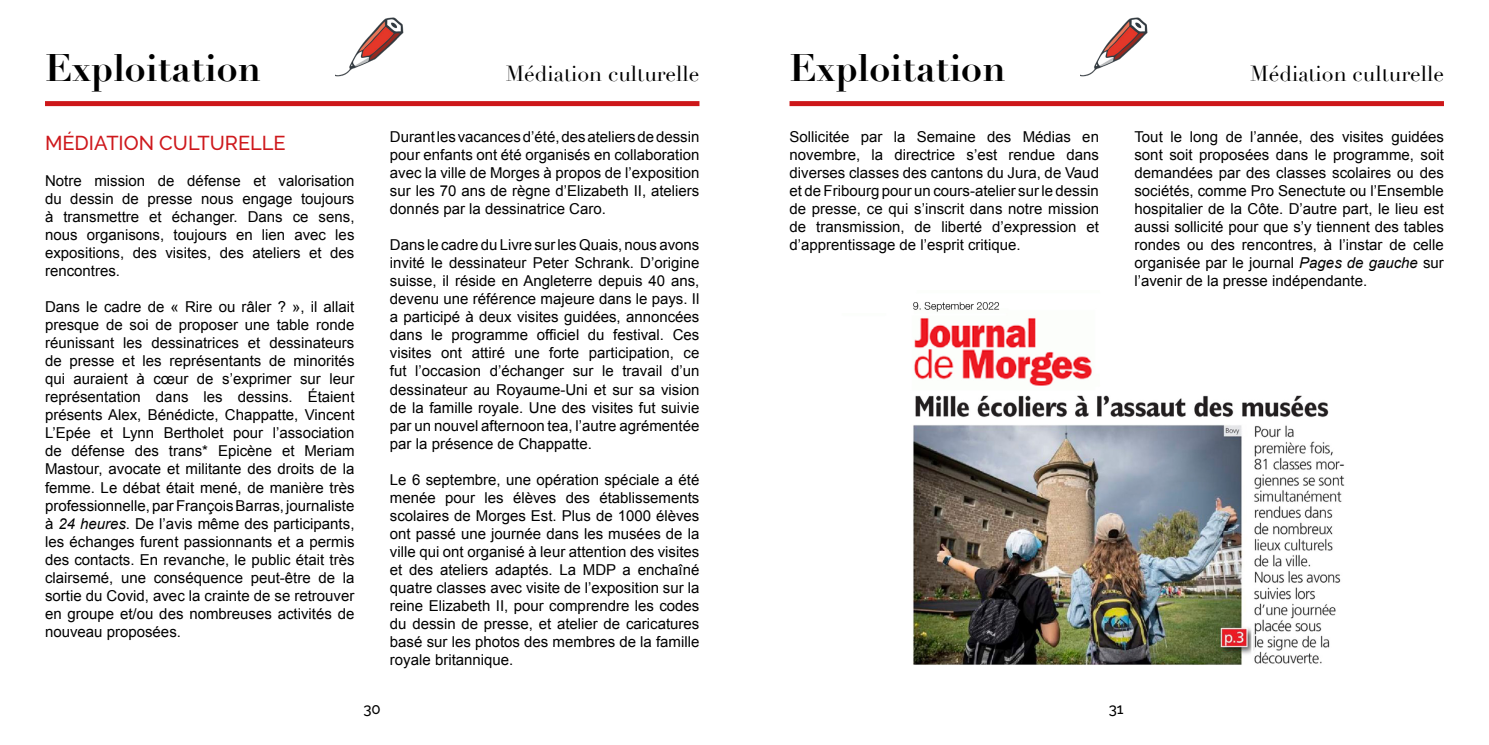
<style>
.page{position:relative;width:1489px;height:745px;background:#fff}
.page>*{position:absolute;margin:0;border:0;box-sizing:border-box;transform-origin:0 0}
.t1{font:700 37.5px "Didot";color:#000}
.t2{font:21.25px "Didot";color:#000}
.t3{font:500 20px "Raleway";color:#ce181c}
.t4{font:15px/18px "Arial";color:#000;text-align:justify}
.t5{font:500 15px "Raleway";color:#000}
.s1{font-style:italic}
</style>
<div class="page">
<img style="left:335px;top:17px;width:69px;height:60px">
<div style="left:45px;top:101px;width:654px;height:5px;background:#cd1719"></div>
<img style="left:1080px;top:17px;width:68px;height:60px">
<div style="left:789px;top:101px;width:654px;height:5px;background:#cd1719"></div>
<img style="left:913px;top:302px;width:432px;height:363px">
<h1 class="t1" style="left:45px;top:45px;width:218px">Exploitation</h1>
<h2 class="t2" style="left:506px;top:61px;width:195px">Médiation culturelle</h2>
<h3 class="t3" style="left:45px;top:131px;width:242px">MÉDIATION CULTURELLE</h3>
<p class="t4" style="left:45px;top:172px;width:311px">Notre mission de défense et valorisation du dessin de presse nous engage toujours à transmettre et échanger. Dans ce sens, nous organisons, toujours en lien avec les expositions, des visites, des ateliers et des rencontres.</p>
<p class="t4" style="left:45px;top:298px;width:311px">Dans le cadre de « Rire ou râler ? », il allait presque de soi de proposer une table ronde réunissant les dessinatrices et dessinateurs de presse et les représentants de minorités qui auraient à cœur de s’exprimer sur leur représentation dans les dessins. Étaient présents Alex, Bénédicte, Chappatte, Vincent L’Epée et Lynn Bertholet pour l’association de défense des trans* Epicène et Meriam Mastour, avocate et militante des droits de la femme. Le débat était mené, de manière très professionnelle, par François Barras, journaliste à <span class="s1">24 heures</span>. De l’avis même des participants, les échanges furent passionnants et a permis des contacts. En revanche, le public était très clairsemé, une conséquence peut-être de la sortie du Covid, avec la crainte de se retrouver en groupe et/ou des nombreuses activités de nouveau proposées.</p>
<p class="t4" style="left:390px;top:128px;width:311px">Durant les vacances d’été, des ateliers de dessin pour enfants ont été organisés en collaboration avec la ville de Morges à propos de l’exposition sur les 70 ans de règne d’Elizabeth II, ateliers donnés par la dessinatrice Caro.</p>
<p class="t4" style="left:390px;top:236px;width:311px">Dans le cadre du Livre sur les Quais, nous avons invité le dessinateur Peter Schrank. D’origine suisse, il réside en Angleterre depuis 40 ans, devenu une référence majeure dans le pays. Il a participé à deux visites guidées, annoncées dans le programme officiel du festival. Ces visites ont attiré une forte participation, ce fut l’occasion d’échanger sur le travail d’un dessinateur au Royaume-Uni et sur sa vision de la famille royale. Une des visites fut suivie par un nouvel afternoon tea, l’autre agrémentée par la présence de Chappatte.</p>
<p class="t4" style="left:390px;top:470px;width:311px">Le 6 septembre, une opération spéciale a été menée pour les élèves des établissements scolaires de Morges Est. Plus de 1000 élèves ont passé une journée dans les musées de la ville qui ont organisé à leur attention des visites et des ateliers adaptés. La MDP a enchaîné quatre classes avec visite de l’exposition sur la reine Elizabeth II, pour comprendre les codes du dessin de presse, et atelier de caricatures basé sur les photos des membres de la famille royale britannique.</p>
<p class="t5" style="left:363px;top:699px;width:19px">30</p>
<h1 class="t1" style="left:789px;top:45px;width:218px">Exploitation</h1>
<h2 class="t2" style="left:1250px;top:61px;width:195px">Médiation culturelle</h2>
<p class="t4" style="left:789px;top:128px;width:311px">Sollicitée par la Semaine des Médias en novembre, la directrice s’est rendue dans diverses classes des cantons du Jura, de Vaud et de Fribourg pour un cours-atelier sur le dessin de presse, ce qui s’inscrit dans notre mission de transmission, de liberté d’expression et d’apprentissage de l’esprit critique.</p>
<p class="t4" style="left:1134px;top:128px;width:311px">Tout le long de l’année, des visites guidées sont soit proposées dans le programme, soit demandées par des classes scolaires ou des sociétés, comme Pro Senectute ou l’Ensemble hospitalier de la Côte. D’autre part, le lieu est aussi sollicité pour que s’y tiennent des tables rondes ou des rencontres, à l’instar de celle organisée par le journal <span class="s1">Pages de gauche</span> sur l’avenir de la presse indépendante.</p>
<p class="t5" style="left:1108px;top:699px;width:16px">31</p>
</div>
